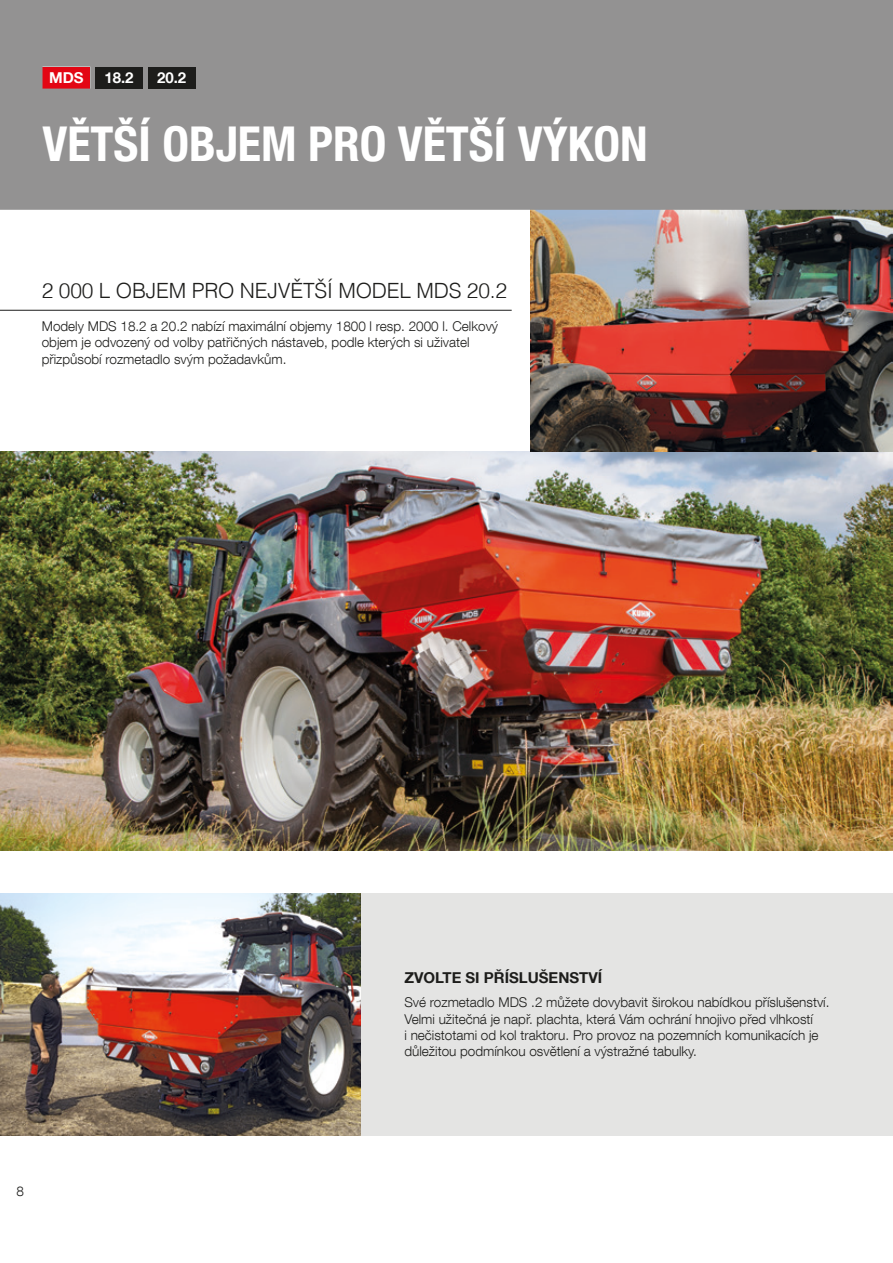
<style>
.page{position:relative;width:893px;height:1263px;background:#fff}
.page>*{position:absolute;margin:0;border:0;box-sizing:border-box;transform-origin:0 0}
.t1{font:700 condensed 48px "Helvetica Neue LT Com";color:#fff}
.t2{font:300 21px "Helvetica";letter-spacing:-.01em;color:#1d1d1b}
.t3{font:700 15px "Helvetica Neue LT Com";color:#1d1d1b}
.t4{font:700 15px "Helvetica Neue LT Com";color:#fff}
.t5{font:300 13.5px/16.2px "Helvetica Neue LT Com";color:#1d1d1b}
</style>
<div class="page">
<img style="left:0;top:452px;width:893px;height:398px">
<img style="left:0;top:893px;width:361px;height:242px">
<img style="left:530px;top:210px;width:363px;height:242px">
<div style="left:361px;top:893px;width:532px;height:242px;background:#e4e4e3"></div>
<div style="left:0;top:0;width:893px;height:210px;background:#939292"></div>
<div style="left:95px;top:67px;width:48px;height:22px;background:#1d1d1b"></div>
<div style="left:148px;top:67px;width:48px;height:22px;background:#1d1d1b"></div>
<hr style="left:0;top:310px;width:512px;height:1px;background:#1d1d1b">
<p class="t4" style="left:49px;top:68px;width:36px">MDS</p>
<p class="t4" style="left:104px;top:68px;width:31px">18.2</p>
<p class="t4" style="left:157px;top:68px;width:31px">20.2</p>
<h1 class="t1" style="left:43px;top:115px;width:607px">VĚTŠÍ OBJEM PRO VĚTŠÍ VÝKON</h1>
<h2 class="t2" style="left:42px;top:273px;width:467px">2 000 L OBJEM PRO NEJVĚTŠÍ MODEL MDS 20.2</h2>
<p class="t5" style="left:42px;top:318px;width:458px">Modely MDS 18.2 a 20.2 nabízí maximální objemy 1800 l resp. 2000 l. Celkový objem je odvozený od volby patřičných nástaveb, podle kterých si uživatel přizpůsobí rozmetadlo svým požadavkům.</p>
<p class="t5" style="left:17px;top:1183px;width:9px">8</p>
<p class="t3" style="left:404px;top:968px;width:199px">ZVOLTE SI PŘÍSLUŠENSTVÍ</p>
<p class="t5" style="left:404px;top:994px;width:427px">Své rozmetadlo MDS .2 můžete dovybavit širokou nabídkou příslušenství.<br>Velmi užitečná je např. plachta, která Vám ochrání hnojivo před vlhkostí<br>i nečistotami od kol traktoru. Pro provoz na pozemních komunikacích je důležitou podmínkou osvětlení a výstražné tabulky.</p>
</div>
